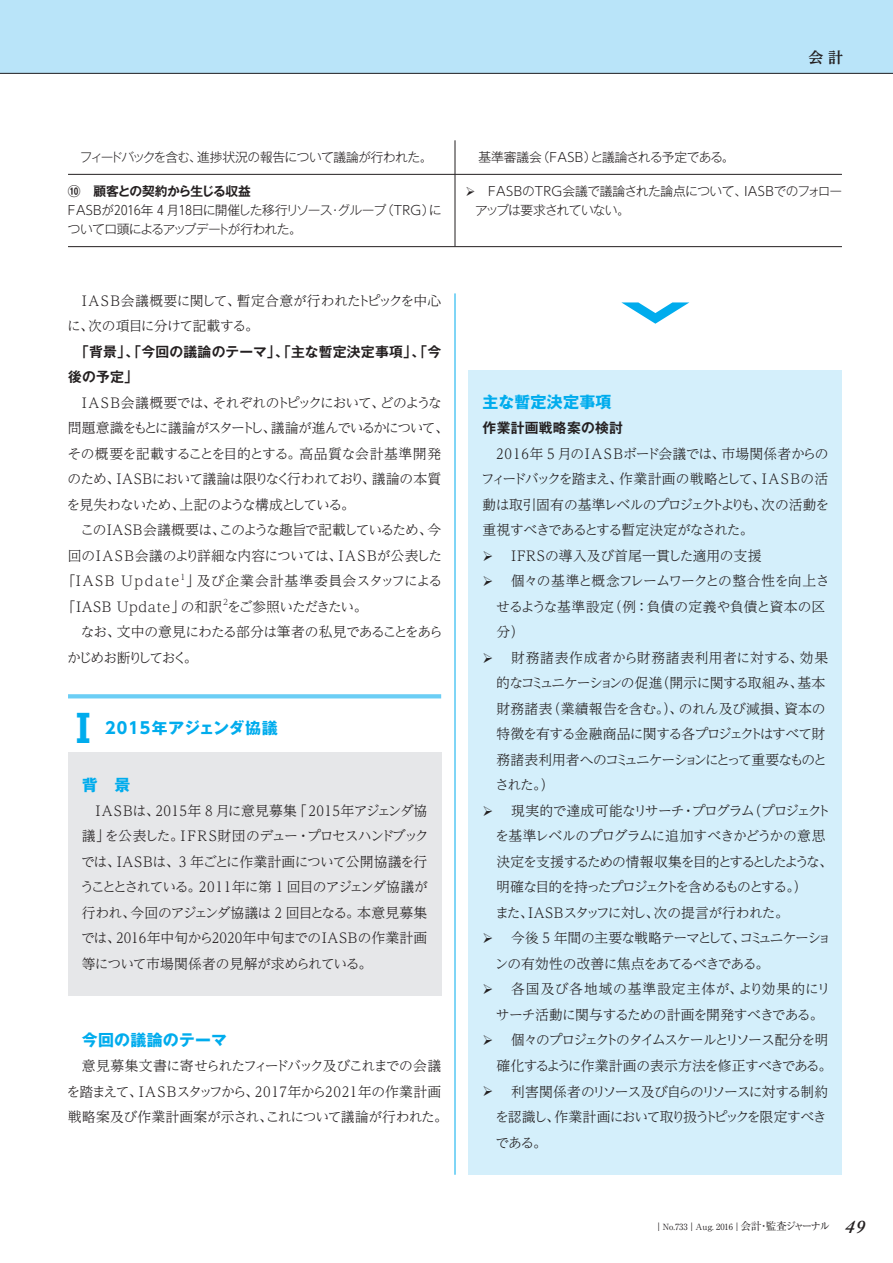
<style>
.page{position:relative;width:893px;height:1263px;background:#fff}
.page>*{position:absolute;margin:0;border:0;box-sizing:border-box;transform-origin:0 0}
.t1{font:700 38.25px "Gothic MB101 Pro";color:#00aced}
.t2{font:700 15.9px "Gothic MB101 Pro";letter-spacing:.015em;color:#00aced}
.t3{font:700 14.85px "UD Reimin Pr 6 N";color:#231f20}
.t4{font:300 13.8px/25.5px "UD Reimin Pr 6 N";letter-spacing:-.05em;color:#231f20;text-align:justify}
.t5{font:300 13.8px/25.5px "UD Reimin Pr 6 N";letter-spacing:-.075em;color:#231f20}
.t6{font:300 13.8px/25.5px "UD Reimin Pr 6 N";letter-spacing:-.005em;color:#231f20;text-align:center}
.t7{font:300 13.8px/25.5px "UD Reimin Pr 6 N";letter-spacing:-.085em;color:#231f20;text-align:right}
.t8{font:300 13.8px/25.5px "UD Reimin Pr 6 N";letter-spacing:-.08em;color:#231f20}
.t9{font:700 13.8px/25.5px "Gothic MB101 Pro De";letter-spacing:.015em;color:#231f20}
.t10{font:300 13.8px/25.5px "UD Reimin Pr 6 N";letter-spacing:.025em;color:#231f20}
.t11{font:300 13.8px/25.5px "UD Reimin Pr 6 N";letter-spacing:-.03em;color:#231f20}
.t12{font:300 13.8px/25.5px "UD Reimin Pr 6 N";letter-spacing:-.07em;color:#231f20}
.t13{font:300 13.8px "UD Reimin Pr 6 N";letter-spacing:-.105em;color:#231f20}
.t14{font:300 13.8px "UD Reimin Pr 6 N";letter-spacing:-.12em;color:#231f20}
.t15{font:300 13.8px "UD Reimin Pr 6 N";letter-spacing:-.025em;color:#231f20}
.t16{font:300 13.8px "UD Reimin Pr 6 N";letter-spacing:.015em;color:#231f20}
.t17{font:300 13.8px "UD Reimin Pr 6 N";letter-spacing:.115em;color:#231f20}
.t18{font:300 12.75px/19.2px "Gothic MB101 Pro";letter-spacing:-.05em;color:#231f20}
.t19{font:700 12.75px "Gothic MB101 Pro De";letter-spacing:-.055em;color:#231f20}
.t20{font:8.55px "Ryumin Pr 6 N";color:#231f20}
.t21{font:300 8.1px "UD Reimin Pr 6 N";color:#231f20}
.s1{font-family:"UD Shin Go Pr 6 N"}
.s2{font-size:10.65px}
.s3{font-family:"Adobe Caslon Pro";font-weight:600;font-style:italic;font-size:19.2px}
</style>
<div class="page">
<div style="left:469px;top:370px;width:373px;height:805px;background:#d4effb"></div>
<div style="left:68px;top:753px;width:373px;height:243px;background:#e6e7e9"></div>
<hr style="left:455px;top:140px;width:1px;height:34px;background:#231f20">
<hr style="left:455px;top:175px;width:1px;height:71px;background:#231f20">
<hr style="left:68px;top:174px;width:387px;height:1px;background:#231f20">
<hr style="left:455px;top:174px;width:387px;height:1px;background:#231f20">
<hr style="left:68px;top:246px;width:387px;height:1px;background:#231f20">
<hr style="left:455px;top:246px;width:387px;height:1px;background:#231f20">
<svg style="left:68px;top:694px;width:373px;height:4px"></svg>
<svg style="left:621px;top:302px;width:68px;height:22px"></svg>
<div style="left:0;top:0;width:893px;height:73px;background:#b9e4f9"></div>
<hr style="left:0;top:73px;width:893px;height:1px;background:#231f20">
<hr style="left:455px;top:293px;width:1px;height:882px;background:#00aced">
<p class="t3" style="left:808px;top:45px;width:36px">会計</p>
<p class="t18" style="left:68px;top:146px;width:366px">　フィードバックを含む、進捗状況の報告について議論が行われた。</p>
<p class="t18" style="left:466px;top:146px;width:271px">　基準審議会（<span class="s1">FASB</span>）と議論される予定である。</p>
<p class="t19" style="left:68px;top:181px;width:184px">⑩　顧客との契約から生じる収益</p>
<p class="t18" style="left:68px;top:199px;width:375px"><span class="s1">FASB</span>が<span class="s1">2016</span>年 <span class="s1">4</span> 月<span class="s1">18</span>日に開催した移行リソース・グループ（<span class="s1">TRG</span>）について口頭によるアップデートが行われた。</p>
<p class="t18" style="left:475px;top:180px;width:369px;text-indent:-10px">➢ <span class="s1">FASB</span>の<span class="s1">TRG</span>会議で議論された論点について、<span class="s1">IASB</span>でのフォローアップは要求されていない。</p>
<p class="t11" style="left:67px;top:287px;width:376px;text-indent:15px">IASB会議概要に関して、暫定合意が行われたトピックを中心に、次の項目に分けて記載する。</p>
<p class="t9" style="left:68px;top:337px;width:375px;text-indent:7px">「背景」、「今回の議論のテーマ」、「主な暫定決定事項」、「今後の予定」</p>
<p class="t5" style="left:67px;top:389px;width:384px;text-indent:15px">I A S B会議概要では、それぞれのトピックにおいて、どのような問題意識をもとに議論がスタートし、議論が進んでいるかについて、その概要を記載することを目的とする。高品質な会計基準開発のため、IASBにおいて議論は限りなく行われており、議論の本質を見失わないため、上記のような構成としている。</p>
<p class="t4" style="left:80px;top:517px;width:362px">このIASB会議概要は、このような趣旨で記載しているため、今</p>
<p class="t6" style="left:68px;top:542px;width:376px">回のIASB会議のより詳細な内容については、IASBが公表した</p>
<p class="t17" style="left:62px;top:570px;width:119px">「IASB Update</p>
<p class="t21" style="left:180px;top:570px;width:6px">1</p>
<p class="t10" style="left:62px;top:568px;width:382px;text-indent:124px">」及び企業会計基準委員会スタッフによる「IASB Update」の和訳をご参照いただきたい。</p>
<p class="t21" style="left:223px;top:595px;width:6px">2</p>
<p class="t12" style="left:67px;top:619px;width:377px;text-indent:14px">なお、文中の意見にわたる部分は筆者の私見であることをあらかじめお断りしておく。</p>
<h1 class="t1" style="left:64px;top:697px;width:40px">Ⅰ</h1>
<p class="t2" style="left:105px;top:715px;width:174px"><span class="s1">2015</span>年アジェンダ協議</p>
<p class="t2" style="left:82px;top:772px;width:50px">背　景</p>
<p class="t4" style="left:80px;top:797px;width:350px;text-indent:16px">IASBは、2015年 8 月に意見募集「2015年アジェンダ協議」を公表した。I F R S財団のデュー・プロセスハンドブックでは、IASBは、3 年ごとに作業計画について公開協議を行うこととされている。2 0 1 1年に第 1 回目のアジェンダ協議が行われ、今回のアジェンダ協議は 2 回目となる。本意見募集では、2016年中旬から2020年中旬までのIASBの作業計画等について市場関係者の見解が求められている。</p>
<p class="t2" style="left:82px;top:1027px;width:147px">今回の議論のテーマ</p>
<p class="t4" style="left:67px;top:1052px;width:383px;text-align:left;text-indent:15px">意見募集文書に寄せられたフィードバック及びこれまでの会議を踏まえて、IASBスタッフから、2017年から2021年の作業計画戦略案及び作業計画案が示され、これについて議論が行われた。</p>
<p class="t2" style="left:483px;top:389px;width:130px">主な暫定決定事項</p>
<p class="t9" style="left:483px;top:413px;width:142px">作業計画戦略案の検討</p>
<p class="t4" style="left:481px;top:440px;width:350px;text-indent:15px">2016年 5 月のIASBボード会議では、市場関係者からのフィードバックを踏まえ、作業計画の戦略として、I A S Bの活動は取引固有の基準レベルのプロジェクトよりも、次の活動を重視すべきであるとする暫定決定がなされた。</p>
<p class="t16" style="left:482px;top:544px;width:280px">➢ IFRSの導入及び首尾一貫した適用の支援</p>
<p class="t4" style="left:496px;top:568px;width:335px;text-align:left;text-indent:-14px">➢ 個々の基準と概念フレームワークとの整合性を向上させるような基準設定（例：負債の定義や負債と資本の区分）</p>
<p class="t4" style="left:495px;top:644px;width:335px;text-align:left;text-indent:-13px">➢ 財務諸表作成者から財務諸表利用者に対する、効果的なコミュニケーションの促進（開示に関する取組み、基本財務諸表（業績報告を含む。）、のれん及び減損、資本の特徴を有する金融商品に関する各プロジェクトはすべて財務諸表利用者へのコミュニケーションにとって重要なものとされた。）</p>
<p class="t4" style="left:482px;top:797px;width:350px">➢ 現実的で達成可能なリサーチ・プログラム（プロジェクト</p>
<p class="t4" style="left:495px;top:823px;width:332px">を基準レベルのプログラムに追加すべきかどうかの意思</p>
<p class="t13" style="left:496px;top:850px;width:338px">決定を支援するための情報収集を目的とするとしたような、</p>
<p class="t14" style="left:496px;top:876px;width:312px">明確な目的を持ったプロジェクトを含めるものとする。）</p>
<p class="t15" style="left:483px;top:901px;width:308px">　また、IASBスタッフに対し、次の提言が行われた。</p>
<p class="t8" style="left:495px;top:925px;width:338px;text-indent:-12px">➢ 今後 5 年間の主要な戦略テーマとして、コミュニケーションの有効性の改善に焦点をあてるべきである。</p>
<p class="t6" style="left:482px;top:976px;width:349px">➢ 各国及び各地域の基準設定主体が、より効果的にリサーチ活動に関与するための計画を開発すべきである。</p>
<p class="t7" style="left:482px;top:1027px;width:351px">➢ 個々のプロジェクトのタイムスケールとリソース配分を明確化するように作業計画の表示方法を修正すべきである。</p>
<p class="t4" style="left:495px;top:1078px;width:335px;text-indent:-13px">➢ 利害関係者のリソース及び自らのリソースに対する制約を認識し、作業計画において取り扱うトピックを限定すべきである。</p>
<p class="t20" style="left:655px;top:1220px;width:212px">｜No.733｜Aug. 2016｜<span class="s2">会計・監査ジャーナル</span> <span class="s3">49</span></p>
</div>
